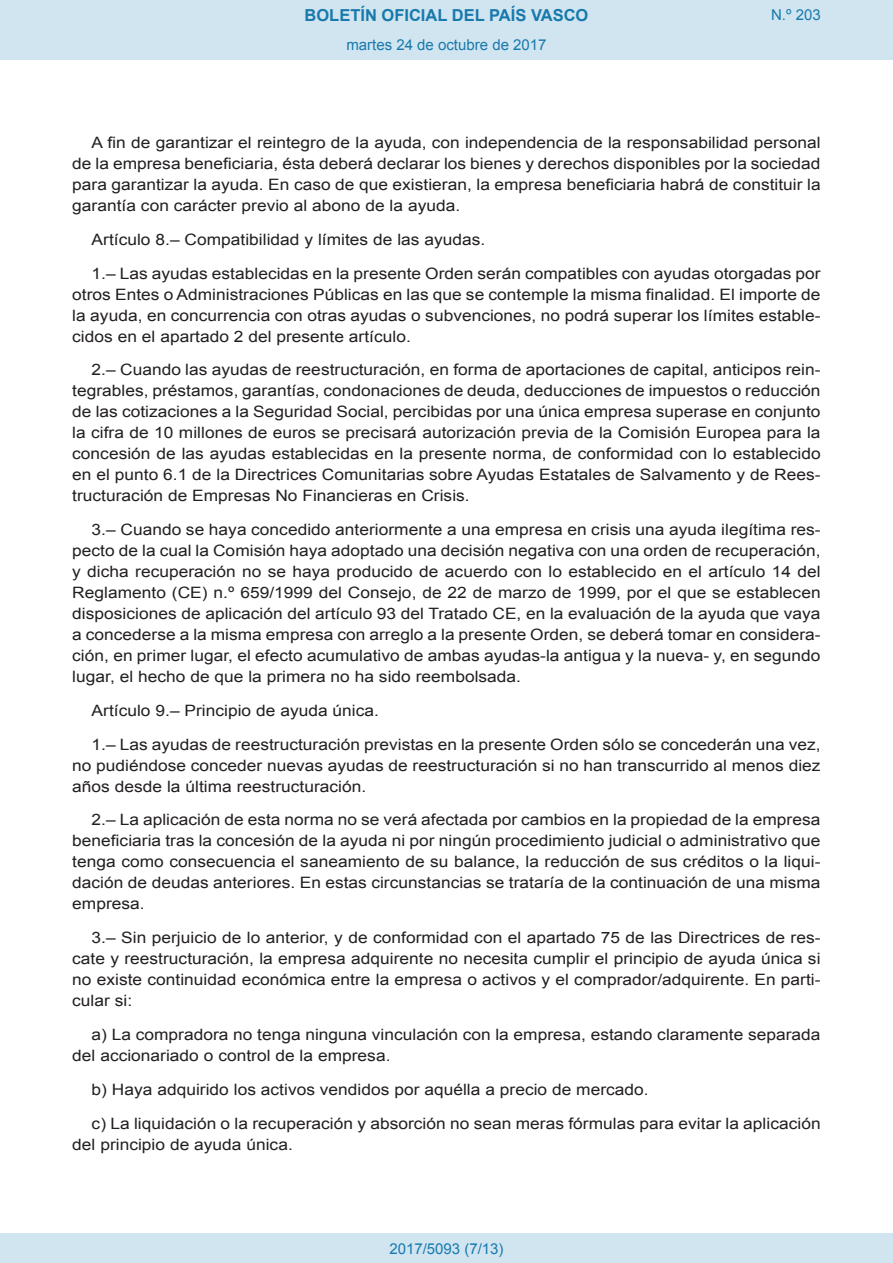
<style>
.page{position:relative;width:893px;height:1263px;background:#fff}
.page>*{position:absolute;margin:0;border:0;box-sizing:border-box;transform-origin:0 0}
.t1{font:700 16.5px "Arial";color:#1879ad}
.BOPVDetalle{font:15.6px/21px "Arial";color:#231f20;text-align:justify;scale:1.11 1}
.Paginacion_Centro{font:15px "Arial";color:#1879ad}
</style>
<div class="page">
<div style="left:0;top:0;width:893px;height:60px;background:#d0e5f0"></div>
<div style="left:0;top:1233px;width:893px;height:30px;background:#d0e5f0"></div>
<p class="t1" style="left:305px;top:4px;width:285px">BOLETÍN OFICIAL DEL PAÍS VASCO</p>
<p class="Paginacion_Centro" style="left:346px;top:35px;width:202px">martes 24 de octubre de 2017</p>
<p class="Paginacion_Centro" style="left:771px;top:5px;width:51px">N.º 203</p>
<p class="BOPVDetalle" style="left:72px;top:132px;width:676px;text-indent:19px">A fin de garantizar el reintegro de la ayuda, con independencia de la responsabilidad personal de la empresa beneficiaria, ésta deberá declarar los bienes y derechos disponibles por la sociedad para garantizar la ayuda. En caso de que existieran, la empresa beneficiaria habrá de constituir la garantía con carácter previo al abono de la ayuda.</p>
<p class="BOPVDetalle" style="left:92px;top:229px;width:356px">Artículo 8.– Compatibilidad y límites de las ayudas.</p>
<p class="BOPVDetalle" style="left:72px;top:263px;width:676px;text-indent:19px">1.– Las ayudas establecidas en la presente Orden serán compatibles con ayudas otorgadas por otros Entes o Administraciones Públicas en las que se contemple la misma finalidad. El importe de la ayuda, en concurrencia con otras ayudas o subvenciones, no podrá superar los límites estable&shy;cidos en el apartado 2 del presente artículo.</p>
<p class="BOPVDetalle" style="left:72px;top:360px;width:676px;text-indent:19px">2.– Cuando las ayudas de reestructuración, en forma de aportaciones de capital, anticipos rein&shy;tegrables, préstamos, garantías, condonaciones de deuda, deducciones de impuestos o reducción de las cotizaciones a la Seguridad Social, percibidas por una única empresa superase en conjunto la cifra de 10 millones de euros se precisará autorización previa de la Comisión Europea para la concesión de las ayudas establecidas en la presente norma, de conformidad con lo establecido en el punto 6.1 de la Directrices Comunitarias sobre Ayudas Estatales de Salvamento y de Rees&shy;tructuración de Empresas No Financieras en Crisis.</p>
<p class="BOPVDetalle" style="left:72px;top:519px;width:676px;text-indent:19px">3.– Cuando se haya concedido anteriormente a una empresa en crisis una ayuda ilegítima res&shy;pecto de la cual la Comisión haya adoptado una decisión negativa con una orden de recuperación, y dicha recuperación no se haya producido de acuerdo con lo establecido en el artículo 14 del Reglamento (CE) n.º 659/1999 del Consejo, de 22 de marzo de 1999, por el que se establecen disposiciones de aplicación del artículo 93 del Tratado CE, en la evaluación de la ayuda que vaya a concederse a la misma empresa con arreglo a la presente Orden, se deberá tomar en considera&shy;ción, en primer lugar, el efecto acumulativo de ambas ayudas-la antigua y la nueva- y, en segundo lugar, el hecho de que la primera no ha sido reembolsada.</p>
<p class="BOPVDetalle" style="left:92px;top:700px;width:260px">Artículo 9.– Principio de ayuda única.</p>
<p class="BOPVDetalle" style="left:72px;top:734px;width:676px;text-indent:19px">1.– Las ayudas de reestructuración previstas en la presente Orden sólo se concederán una vez, no pudiéndose conceder nuevas ayudas de reestructuración si no han transcurrido al menos diez años desde la última reestructuración.</p>
<p class="BOPVDetalle" style="left:72px;top:810px;width:676px;text-indent:19px">2.– La aplicación de esta norma no se verá afectada por cambios en la propiedad de la empresa beneficiaria tras la concesión de la ayuda ni por ningún procedimiento judicial o administrativo que tenga como consecuencia el saneamiento de su balance, la reducción de sus créditos o la liqui&shy;dación de deudas anteriores. En estas circunstancias se trataría de la continuación de una misma empresa.</p>
<p class="BOPVDetalle" style="left:72px;top:927px;width:676px;text-indent:19px">3.– Sin perjuicio de lo anterior, y de conformidad con el apartado 75 de las Directrices de res&shy;cate y reestructuración, la empresa adquirente no necesita cumplir el principio de ayuda única si no existe continuidad económica entre la empresa o activos y el comprador/adquirente. En parti&shy;cular si:</p>
<p class="BOPVDetalle" style="left:72px;top:1024px;width:675px;text-indent:19px">a) La compradora no tenga ninguna vinculación con la empresa, estando claramente separada del accionariado o control de la empresa.</p>
<p class="BOPVDetalle" style="left:92px;top:1079px;width:503px">b) Haya adquirido los activos vendidos por aquélla a precio de mercado.</p>
<p class="BOPVDetalle" style="left:72px;top:1113px;width:676px;text-indent:19px">c) La liquidación o la recuperación y absorción no sean meras fórmulas para evitar la aplicación del principio de ayuda única.</p>
<p class="Paginacion_Centro" style="left:389px;top:1238px;width:116px">2017/5093 (7/13)</p>
</div>
